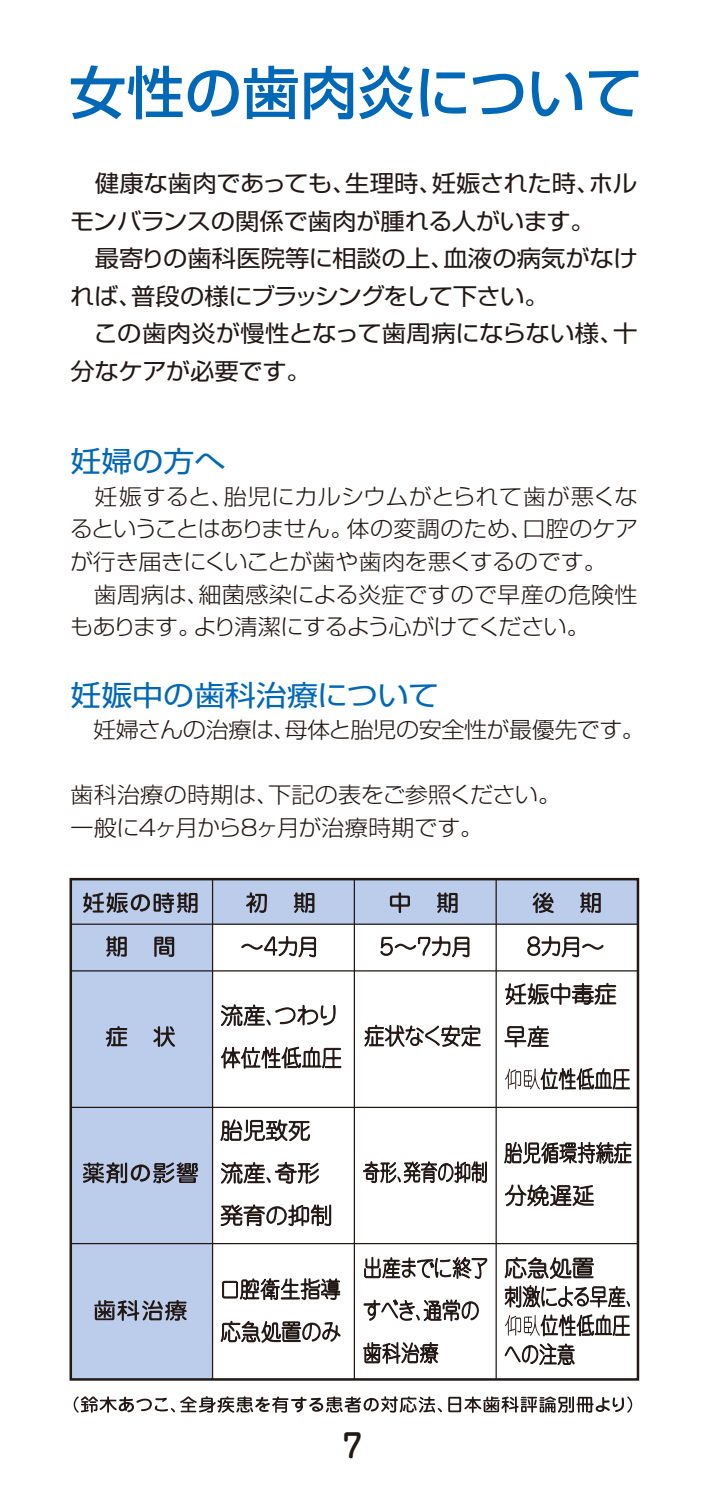
<style>
.page{position:relative;width:709px;height:1489px;background:#fff}
.page>*{position:absolute;margin:0;border:0;box-sizing:border-box;transform-origin:0 0}
.t1{font:500 57px "Shin Go";color:#0068b7}
.t2{font:500 32.5px "Jun 34";color:#221815}
.t3{font:28.5px "Shin Go";color:#0068b7;scale:1.08 1}
.t4{font:23.25px/37.5px "Shin Go";letter-spacing:-.015em;color:#221815;scale:1.05 1}
.t5{font:300 22px/32.5px "Shin Go";letter-spacing:-.015em;color:#221815;scale:1.05 1}
</style>
<div class="page">
<svg style="left:74px;top:1396px;width:368px;height:16px"></svg>
<svg style="left:448px;top:1396px;width:184px;height:16px"></svg>
<svg style="left:72px;top:880px;width:564px;height:497px"></svg>
<div style="left:69px;top:877px;width:570px;height:503px;border:2px solid #221815"></div>
<hr style="left:212px;top:879px;width:1px;height:500px;background:#221815">
<hr style="left:354px;top:879px;width:1px;height:500px;background:#221815">
<hr style="left:495px;top:879px;width:2px;height:500px;background:#221815">
<hr style="left:71px;top:923px;width:567px;height:1px;background:#221815">
<hr style="left:71px;top:970px;width:567px;height:1px;background:#221815">
<hr style="left:71px;top:1106px;width:567px;height:1px;background:#221815">
<hr style="left:71px;top:1242px;width:567px;height:2px;background:#221815">
<svg style="left:83px;top:892px;width:114px;height:21px"></svg>
<svg style="left:106px;top:936px;width:21px;height:20px"></svg>
<svg style="left:154px;top:936px;width:20px;height:20px"></svg>
<svg style="left:241px;top:936px;width:75px;height:21px"></svg>
<svg style="left:221px;top:1004px;width:114px;height:21px"></svg>
<svg style="left:221px;top:1043px;width:120px;height:25px"></svg>
<svg style="left:222px;top:1268px;width:118px;height:31px"></svg>
<svg style="left:221px;top:1320px;width:119px;height:22px"></svg>
<svg style="left:220px;top:1119px;width:90px;height:22px"></svg>
<svg style="left:221px;top:1161px;width:98px;height:22px"></svg>
<svg style="left:221px;top:1200px;width:110px;height:25px"></svg>
<svg style="left:505px;top:1254px;width:89px;height:24px"></svg>
<svg style="left:504px;top:1284px;width:126px;height:52px"></svg>
<svg style="left:505px;top:1343px;width:69px;height:21px"></svg>
<svg style="left:364px;top:1298px;width:115px;height:22px"></svg>
<svg style="left:363px;top:1341px;width:75px;height:22px"></svg>
<svg style="left:504px;top:1138px;width:127px;height:25px"></svg>
<svg style="left:505px;top:1179px;width:88px;height:27px"></svg>
<svg style="left:505px;top:982px;width:111px;height:22px"></svg>
<svg style="left:504px;top:1025px;width:44px;height:22px"></svg>
<svg style="left:505px;top:1064px;width:124px;height:26px"></svg>
<svg style="left:364px;top:1024px;width:116px;height:22px"></svg>
<svg style="left:363px;top:1156px;width:124px;height:26px"></svg>
<svg style="left:380px;top:927px;width:89px;height:30px"></svg>
<svg style="left:527px;top:936px;width:76px;height:21px"></svg>
<svg style="left:106px;top:1026px;width:21px;height:20px"></svg>
<svg style="left:153px;top:1026px;width:22px;height:20px"></svg>
<svg style="left:83px;top:1162px;width:115px;height:21px"></svg>
<svg style="left:94px;top:1299px;width:93px;height:21px"></svg>
<svg style="left:246px;top:892px;width:21px;height:21px"></svg>
<svg style="left:294px;top:892px;width:20px;height:20px"></svg>
<svg style="left:390px;top:892px;width:20px;height:21px"></svg>
<svg style="left:437px;top:892px;width:20px;height:20px"></svg>
<svg style="left:532px;top:892px;width:21px;height:21px"></svg>
<svg style="left:580px;top:892px;width:20px;height:20px"></svg>
<svg style="left:364px;top:1255px;width:123px;height:23px"></svg>
<h1 class="t1" style="left:69px;top:55px;width:575px">女性の歯肉炎について</h1>
<p class="t4" style="left:70px;top:163px;width:542px">　健康な歯肉であっても、生理時、妊娠された時、ホルモンバランスの関係で歯肉が腫れる人がいます。<br>　最寄りの歯科医院等に相談の上、血液の病気がなければ、普段の様にブラッシングをして下さい。</p>
<p class="t4" style="left:70px;top:313px;width:541px;text-indent:23px">この歯肉炎が慢性となって歯周病にならない様、十分なケアが必要です。</p>
<p class="t3" style="left:70px;top:442px;width:145px">妊婦の方へ</p>
<p class="t5" style="left:70px;top:479px;width:542px">　妊娠すると、胎児にカルシウムがとられて歯が悪くなるということはありません。体の変調のため、口腔のケアが行き届きにくいことが歯や歯肉を悪くするのです。<br>　歯周病は、細菌感染による炎症ですので早産の危険性もあります。より清潔にするよう心がけてください。</p>
<p class="t3" style="left:70px;top:675px;width:343px">妊娠中の歯科治療について</p>
<p class="t5" style="left:93px;top:712px;width:527px">妊婦さんの治療は、母体と胎児の安全性が最優先です。</p>
<p class="t5" style="left:70px;top:778px;width:469px">歯科治療の時期は、下記の表をご参照ください。一般に4ヶ月から8ヶ月が治療時期です。</p>
<h2 class="t2" style="left:342px;top:1423px;width:21px">7</h2>
</div>
